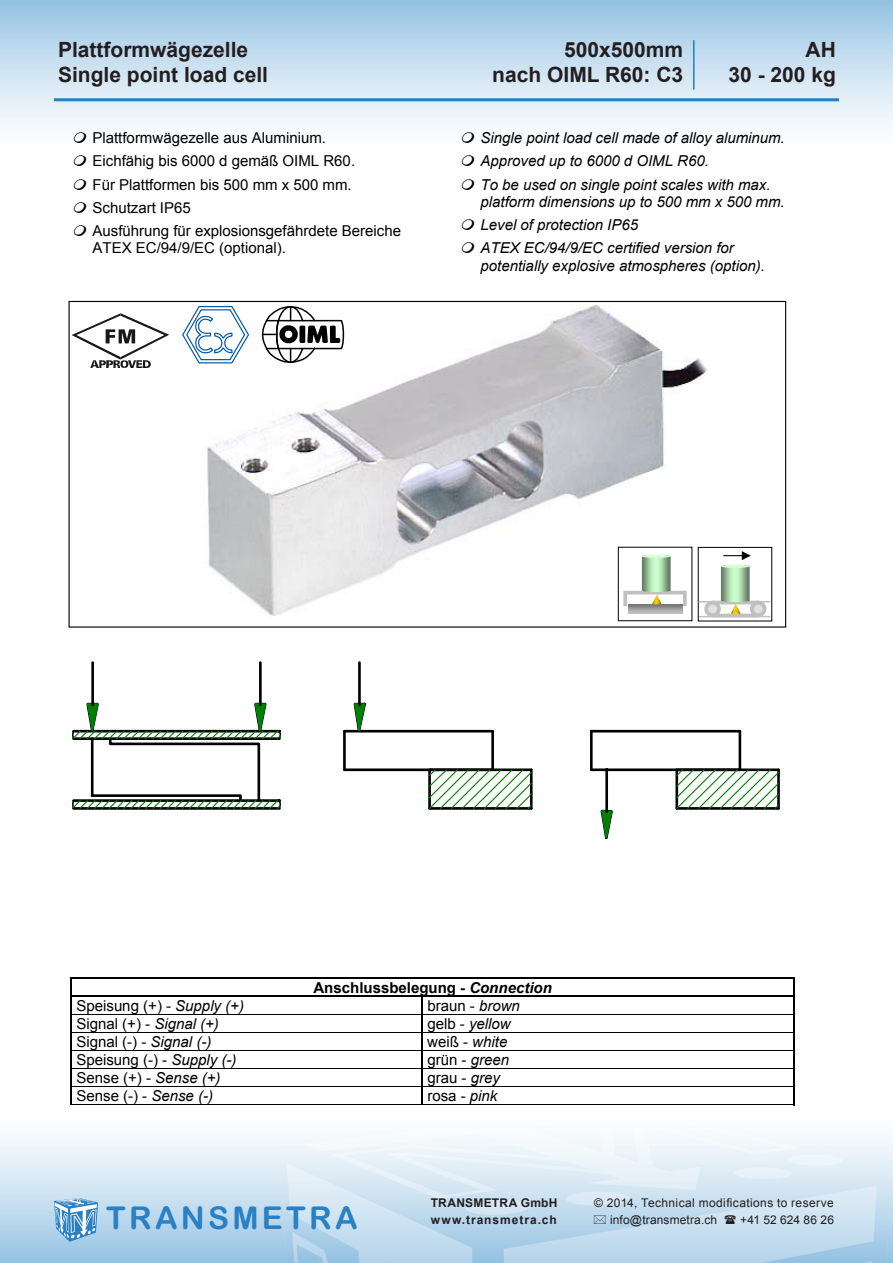
<style>
.page{position:relative;width:893px;height:1263px;background:#fff}
.page>*{position:absolute;margin:0;border:0;box-sizing:border-box;transform-origin:0 0}
.t1{font:31.5px "Arial Rounded MT Bold";letter-spacing:.105em;color:#2981c4}
.t2{font:700 21px "Arial";color:#231f20}
.t3{font:15px/23.2px "Arial";color:#000}
.t4{font:italic 15px/23.2px "Arial";color:#000}
.t5{font:700 15px "Arial";color:#000}
.t6{font:12px "Arial";letter-spacing:.025em;color:#231f20}
.t7{font:700 12px "Arial";letter-spacing:.065em;color:#231f20}
.t8{font:700 12px "Arial";letter-spacing:.02em;color:#231f20}
.t9{font:12px "Arial";letter-spacing:.005em;color:#231f20}
.s1{font-style:italic}
.s2{font-style:normal}
</style>
<div class="page">
<div style="left:0;top:1093px;width:893px;height:170px;background:linear-gradient(to bottom,#fff,#9dc6e4)"></div>
<img style="left:278px;top:1103px;width:615px;height:160px">
<div style="left:0;top:0;width:893px;height:170px;background:linear-gradient(to bottom,#9cc6e4,#fff)"></div>
<svg style="left:54px;top:1198px;width:44px;height:44px;background:#85b7dd"></svg>
<hr style="left:54px;top:98px;width:785px;height:3px;background:#2380be">
<hr style="left:693px;top:40px;width:1px;height:50px;background:#2380be">
<hr style="left:71px;top:977px;width:723px;height:2px;background:#000">
<hr style="left:72px;top:996px;width:349px;height:1px;background:#000">
<hr style="left:423px;top:996px;width:371px;height:1px;background:#000">
<hr style="left:71px;top:1014px;width:724px;height:1px;background:#000">
<hr style="left:71px;top:1032px;width:724px;height:1px;background:#000">
<hr style="left:71px;top:1050px;width:724px;height:1px;background:#000">
<hr style="left:71px;top:1068px;width:724px;height:1px;background:#000">
<hr style="left:71px;top:1086px;width:724px;height:1px;background:#000">
<svg style="left:71px;top:979px;width:1px;height:125px"></svg>
<hr style="left:71px;top:1104px;width:350px;height:1px;background:#000">
<svg style="left:421px;top:996px;width:2px;height:108px"></svg>
<hr style="left:421px;top:1104px;width:373px;height:1px;background:#000">
<svg style="left:794px;top:977px;width:1px;height:128px"></svg>
<img style="left:207px;top:306px;width:501px;height:312px">
<hr style="left:491px;top:731px;width:3px;height:39px;background:#000">
<hr style="left:739px;top:731px;width:2px;height:39px;background:#000">
<hr style="left:344px;top:730px;width:149px;height:2px;background:#000">
<hr style="left:591px;top:730px;width:149px;height:2px;background:#000">
<hr style="left:343px;top:731px;width:3px;height:39px;background:#000">
<hr style="left:590px;top:731px;width:3px;height:39px;background:#000">
<hr style="left:344px;top:768px;width:149px;height:3px;background:#000">
<hr style="left:591px;top:768px;width:149px;height:3px;background:#000">
<svg style="left:428px;top:768px;width:105px;height:42px"></svg>
<svg style="left:675px;top:768px;width:105px;height:42px"></svg>
<hr style="left:91px;top:662px;width:3px;height:43px;background:#000">
<svg style="left:72px;top:701px;width:209px;height:109px"></svg>
<hr style="left:259px;top:662px;width:3px;height:43px;background:#000">
<svg style="left:352px;top:702px;width:16px;height:31px"></svg>
<hr style="left:358px;top:662px;width:3px;height:43px;background:#000">
<svg style="left:600px;top:809px;width:13px;height:30px"></svg>
<hr style="left:605px;top:769px;width:3px;height:43px;background:#000">
<img style="left:628px;top:604px;width:54px;height:9px">
<svg style="left:652px;top:594px;width:10px;height:10px"></svg>
<svg style="left:683px;top:591px;width:4px;height:15px"></svg>
<hr style="left:625px;top:591px;width:60px;height:3px;background:#c0c0c0">
<svg style="left:623px;top:591px;width:4px;height:15px"></svg>
<img style="left:642px;top:555px;width:29px;height:37px">
<hr style="left:642px;top:555px;width:29px;height:3px;background:#d6ffd6;border-radius:50%">
<hr style="left:712px;top:614px;width:46px;height:3px;background:#c0c0c0">
<hr style="left:712px;top:601px;width:47px;height:3px;background:#c0c0c0">
<svg style="left:706px;top:602px;width:10px;height:10px"></svg>
<div style="left:704px;top:601px;width:17px;height:16px;border:4px solid #c0c0c0;border-radius:50%"></div>
<svg style="left:731px;top:604px;width:10px;height:10px"></svg>
<svg style="left:755px;top:602px;width:10px;height:13px"></svg>
<div style="left:750px;top:601px;width:16px;height:16px;border:4px solid #c0c0c0;border-radius:50%"></div>
<hr style="left:699px;top:616px;width:71px;height:1px;background:#c0c0c0">
<hr style="left:699px;top:601px;width:71px;height:1px;background:#c0c0c0">
<img style="left:721px;top:565px;width:29px;height:37px">
<hr style="left:721px;top:565px;width:29px;height:3px;background:#d6ffd6;border-radius:50%">
<svg style="left:723px;top:551px;width:28px;height:9px"></svg>
<svg style="left:261px;top:306px;width:83px;height:58px"></svg>
<svg style="left:182px;top:306px;width:68px;height:58px"></svg>
<svg style="left:72px;top:313px;width:97px;height:55px"></svg>
<svg style="left:72px;top:132px;width:16px;height:11px"></svg>
<svg style="left:72px;top:155px;width:16px;height:11px"></svg>
<svg style="left:460px;top:132px;width:16px;height:11px"></svg>
<svg style="left:460px;top:155px;width:16px;height:11px"></svg>
<svg style="left:594px;top:1215px;width:12px;height:9px"></svg>
<svg style="left:725px;top:1215px;width:11px;height:9px"></svg>
<p class="t2" style="left:58px;top:35px;width:192px">Plattformwägezelle</p>
<p class="t2" style="left:58px;top:60px;width:212px">Single point load cell</p>
<p class="t3" style="left:92px;top:126px;width:310px">Plattformwägezelle aus Aluminium.<br>Eichfähig bis 6000 d gemäß OIML R60.<br>Für Plattformen bis 500 mm x 500 mm.<br>Schutzart IP65<br>Ausführung für explosionsgefährdete Bereiche</p>
<p class="t3" style="left:92px;top:236px;width:195px">ATEX EC/94/9/EC (optional).</p>
<p class="t2" style="left:564px;top:35px;width:121px">500x500mm</p>
<p class="t2" style="left:492px;top:60px;width:192px">nach OIML R60: C3</p>
<p class="t2" style="left:806px;top:35px;width:32px">AH</p>
<p class="t2" style="left:729px;top:60px;width:109px">30 - 200 kg</p>
<p class="t4" style="left:480px;top:126px;width:306px">Single point load cell made of alloy aluminum.<br>Approved up to 6000 d OIML R60.<br>To be used on single point scales with max.</p>
<p class="t4" style="left:480px;top:190px;width:306px">platform dimensions up to 500 mm x 500 mm.<br>Level of protection IP65<br>ATEX EC/94/9/EC certified version for</p>
<p class="t4" style="left:480px;top:254px;width:286px">potentially explosive atmospheres (option).</p>
<p class="t5" style="left:313px;top:977px;width:240px">Anschlussbelegung - <span class="s1">Connection</span></p>
<p class="t3" style="left:76px;top:994px;width:169px">Speisung (+) - <span class="s1">Supply (+)</span></p>
<p class="t3" style="left:427px;top:994px;width:94px">braun - <span class="s1">brown</span></p>
<p class="t3" style="left:76px;top:1012px;width:144px">Signal (+) - <span class="s1">Signal (+)</span></p>
<p class="t4" style="left:427px;top:1012px;width:85px"><span class="s2">gelb -</span> yellow</p>
<p class="t3" style="left:76px;top:1030px;width:136px">Signal (-) - <span class="s1">Signal (-)</span></p>
<p class="t3" style="left:427px;top:1030px;width:82px">weiß - <span class="s1">white</span></p>
<p class="t3" style="left:76px;top:1048px;width:162px">Speisung (-) - <span class="s1">Supply (-)</span></p>
<p class="t3" style="left:427px;top:1048px;width:83px">grün - <span class="s1">green</span></p>
<p class="t3" style="left:76px;top:1066px;width:146px">Sense (+) - <span class="s1">Sense (+)</span></p>
<p class="t3" style="left:427px;top:1066px;width:74px">grau - <span class="s1">grey</span></p>
<p class="t3" style="left:76px;top:1084px;width:138px">Sense (-) - <span class="s1">Sense (-)</span></p>
<p class="t3" style="left:427px;top:1084px;width:72px">rosa - <span class="s1">pink</span></p>
<p class="t1" style="left:106px;top:1199px;width:253px">TRANSMETRA</p>
<p class="t8" style="left:431px;top:1195px;width:128px">TRANSMETRA GmbH</p>
<p class="t6" style="left:594px;top:1195px;width:241px">© 2014, Technical modifications to reserve</p>
<p class="t7" style="left:431px;top:1212px;width:127px">www.transmetra.ch</p>
<p class="t6" style="left:610px;top:1212px;width:109px">info@transmetra.ch</p>
<p class="t9" style="left:740px;top:1212px;width:95px">+41 52 624 86 26</p>
</div>
